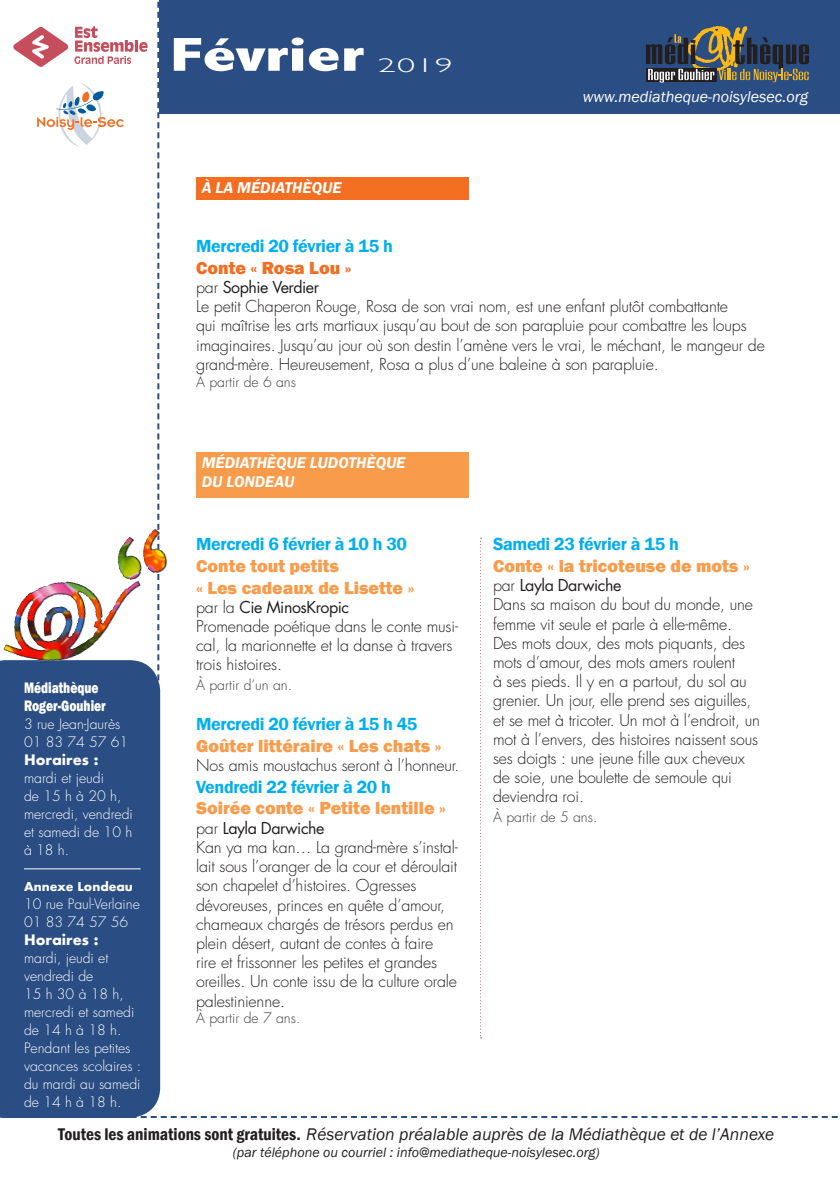
<style>
.page{position:relative;width:840px;height:1191px;background:#fff}
.page>*{position:absolute;margin:0;border:0;box-sizing:border-box;transform-origin:0 0}
.t1{font:800 condensed 48px "Abadi";color:#fff;scale:1.5 1}
.t2{font:300 20px "Gill Sans";color:#fff;scale:1.8 1}
.t3{font:800 18px/21.6px "Franklin Gothic";color:#f89c4c}
.t4{font:600 18px "Franklin Gothic";letter-spacing:-.02em;color:#00aeef}
.t5{font:800 18px "Franklin Gothic";color:#f36e21}
.t6{font:italic 17.4px "Franklin Gothic";color:#231f20}
.t7{font:300 16px/19.2px "Futura";letter-spacing:-.01em;color:#231f20}
.t8{font:italic 600 16px/19.2px "Franklin Gothic";color:#fff}
.t9{font:italic 16px "Franklin Gothic";color:#fff}
.t10{font:800 15.6px/18px "Franklin Gothic";color:#fff;scale:.77 1}
.t11{font:300 14px/18px "Futura";color:#fff}
.t12{font:italic 14px "Franklin Gothic";color:#231f20}
.t13{font:300 14px "Futura";color:#3e3e3f}
.t14{font:700 14px "Futura";color:#fff}
.t15{font:700 12px "Futura";color:#fff}
.s1{font-weight:400}
.s2{font-weight:600;font-style:normal;font-stretch:condensed}
</style>
<div class="page">
<div style="left:159px;top:0;width:680px;height:113px;background:#2a4d83"></div>
<svg style="left:157px;top:1px;width:2px;height:659px"></svg>
<svg style="left:160px;top:1116px;width:678px;height:2px"></svg>
<div style="left:0;top:660px;width:160px;height:458px;background:#2a4d83"></div>
<img style="left:92px;top:529px;width:75px;height:94px">
<svg style="left:37px;top:83px;width:87px;height:64px"></svg>
<svg style="left:13px;top:27px;width:55px;height:40px"></svg>
<svg style="left:74px;top:26px;width:73px;height:38px"></svg>
<svg style="left:645px;top:26px;width:162px;height:57px"></svg>
<hr style="left:24px;top:868px;width:117px;height:1px;background:#fff">
<div style="left:196px;top:452px;width:272px;height:46px;background:#f89c4c"></div>
<svg style="left:480px;top:538px;width:1px;height:500px"></svg>
<div style="left:196px;top:177px;width:272px;height:23px;background:#f36e21"></div>
<h1 class="t1" style="left:170px;top:27px;width:131px">Février</h1>
<p class="t2" style="left:378px;top:49px;width:43px">2019</p>
<p class="t8" style="left:202px;top:178px;width:141px">À LA MÉDIATHÈQUE</p>
<p class="t9" style="left:582px;top:87px;width:227px">www.mediatheque-noisylesec.org</p>
<p class="t4" style="left:196px;top:235px;width:198px">Mercredi 20 février à 15 h</p>
<p class="t5" style="left:196px;top:256px;width:157px">Conte « Rosa Lou »</p>
<p class="t7" style="left:196px;top:278px;width:570px">par <span class="s1">Sophie Verdier<br></span>Le petit Chaperon Rouge, Rosa de son vrai nom, est une enfant plutôt combattante<br>qui maîtrise les arts martiaux jusqu’au bout de son parapluie pour combattre les loups imaginaires. Jusqu’au jour où son destin l’amène vers le vrai, le méchant, le mangeur de grand-mère. Heureusement, Rosa a plus d’une baleine à son parapluie.</p>
<p class="t13" style="left:196px;top:372px;width:101px">À partir de 6 ans</p>
<p class="t10" style="left:24px;top:679px;width:108px">Médiathèque<br>Roger-Gouhier</p>
<p class="t11" style="left:24px;top:715px;width:106px">3 rue Jean-Jaurès<br>01 83 74 57 61</p>
<p class="t14" style="left:24px;top:749px;width:76px">Horaires :</p>
<p class="t11" style="left:24px;top:769px;width:110px">mardi et jeudi<br>de 15 h à 20 h, mercredi, vendredi et samedi de 10 h à 18 h.</p>
<p class="t15" style="left:24px;top:878px;width:110px">Annexe Londeau</p>
<p class="t11" style="left:24px;top:895px;width:117px">10 rue Paul-Verlaine<br>01 83 74 57 56</p>
<p class="t14" style="left:24px;top:929px;width:76px">Horaires :</p>
<p class="t11" style="left:24px;top:949px;width:119px">mardi, jeudi et vendredi de<br>15 h 30 à 18 h, mercredi et samedi de 14 h à 18 h.<br>Pendant les petites vacances scolaires : du mardi au samedi de 14 h à 18 h.</p>
<p class="t8" style="left:202px;top:452px;width:205px">MÉDIATHÈQUE LUDOTHÈQUE<br>DU LONDEAU</p>
<p class="t4" style="left:196px;top:533px;width:212px">Mercredi 6 février à 10 h 30</p>
<p class="t3" style="left:196px;top:555px;width:220px">Conte tout petits<br>« Les cadeaux de Lisette »</p>
<p class="t7" style="left:196px;top:597px;width:263px">par la <span class="s1">Cie MinosKropic<br></span>Promenade poétique dans le conte musi&shy;cal, la marionnette et la danse à travers trois histoires.</p>
<p class="t13" style="left:196px;top:675px;width:97px">À partir d’un an.</p>
<p class="t4" style="left:196px;top:713px;width:223px">Mercredi 20 février à 15 h 45</p>
<p class="t3" style="left:196px;top:735px;width:247px">Goûter littéraire « Les chats »</p>
<p class="t7" style="left:196px;top:756px;width:265px">Nos amis moustachus seront à l’honneur.</p>
<p class="t4" style="left:196px;top:775px;width:196px">Vendredi 22 février à 20 h</p>
<p class="t3" style="left:196px;top:797px;width:251px">Soirée conte « Petite lentille »</p>
<p class="t7" style="left:196px;top:818px;width:263px">par <span class="s1">Layla Darwiche<br></span>Kan ya ma kan… La grand-mère s’instal&shy;lait sous l’oranger de la cour et déroulait son chapelet d’histoires. Ogresses dévoreuses, princes en quête d’amour, chameaux chargés de trésors perdus en plein désert, autant de contes à faire<br>rire et frissonner les petites et grandes oreilles. Un conte issu de la culture orale palestinienne.</p>
<p class="t13" style="left:196px;top:1009px;width:106px">À partir de 7 ans.</p>
<p class="t4" style="left:492px;top:533px;width:187px">Samedi 23 février à 15 h</p>
<p class="t3" style="left:492px;top:555px;width:258px">Conte « la tricoteuse de mots »</p>
<p class="t7" style="left:492px;top:576px;width:268px">par <span class="s1">Layla Darwiche<br></span>Dans sa maison du bout du monde, une femme vit seule et parle à elle-même.<br>Des mots doux, des mots piquants, des mots d’amour, des mots amers roulent<br>à ses pieds. Il y en a partout, du sol au grenier. Un jour, elle prend ses aiguilles, et se met à tricoter. Un mot à l’endroit, un mot à l’envers, des histoires naissent sous ses doigts : une jeune fille aux cheveux de soie, une boulette de semoule qui deviendra roi.</p>
<p class="t13" style="left:492px;top:807px;width:106px">À partir de 5 ans.</p>
<p class="t6" style="left:58px;top:1123px;width:717px"><span class="s2">Toutes les animations sont gratuites.</span> Réservation préalable auprès de la Médiathèque et de l’Annexe</p>
<p class="t12" style="left:233px;top:1143px;width:368px">(par téléphone ou courriel : info@mediatheque-noisylesec.org)</p>
</div>
